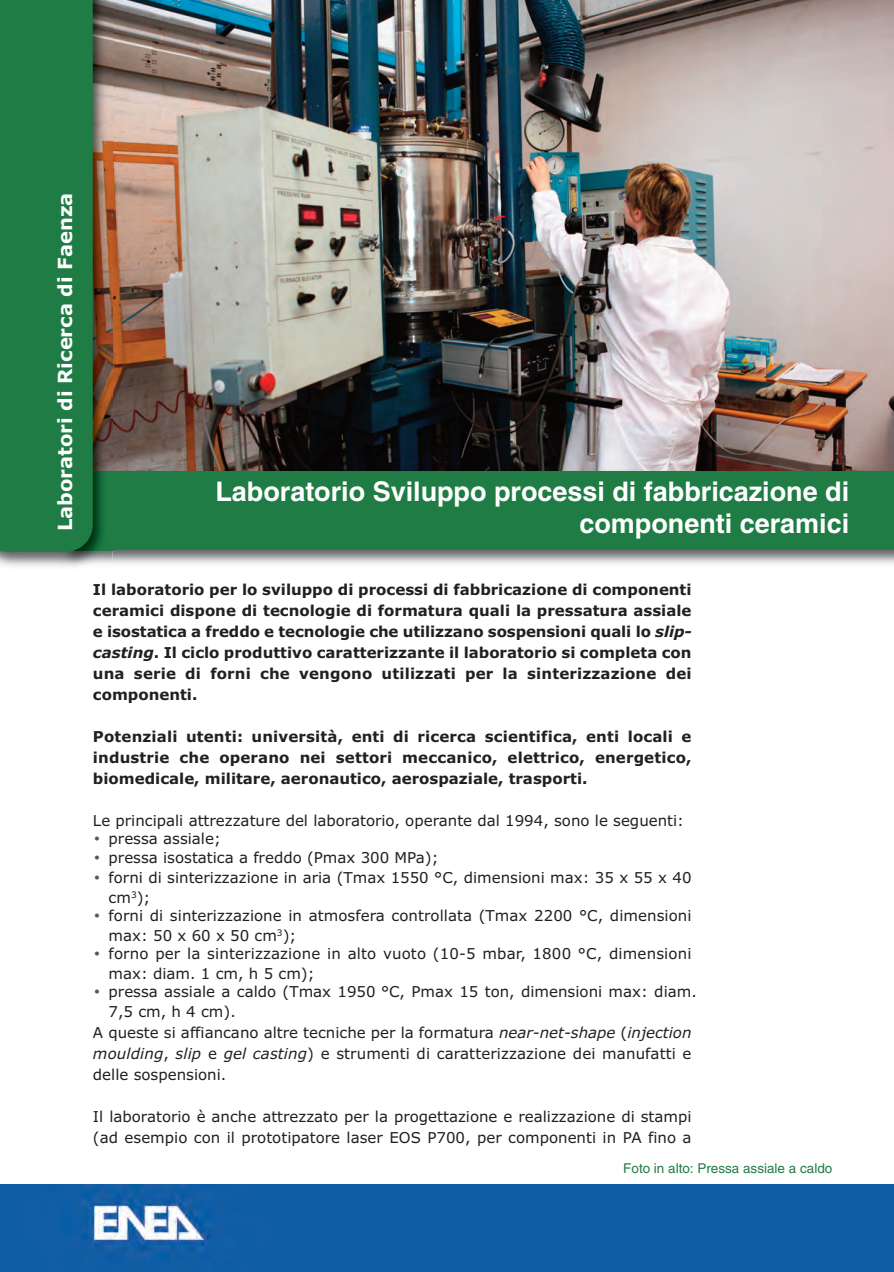
<style>
.page{position:relative;width:894px;height:1272px;background:#fff}
.page>*{position:absolute;margin:0;border:0;box-sizing:border-box;transform-origin:0 0}
.t1{font:700 27px/32.4px "Helvetica";color:#fff;text-align:right}
.t2{font:700 19.5px "Verdana";color:#fff}
.t3{font:15px/19.8px "Verdana";color:#231f20}
.t4{font:700 15px/21px "Verdana";color:#231f20;text-align:justify}
.t5{font:13.5px "Helvetica";color:#1f7c45}
.s1{font-style:italic}
.s2{font-family:"Times New Roman";font-size:16.5px;color:#57585a}
</style>
<div class="page">
<img style="left:0;top:0;width:894px;height:1272px">
<h2 class="t2" style="left:54px;top:531px;width:340px;rotate:-90deg">Laboratori di Ricerca di Faenza</h2>
<h1 class="t1" style="left:215px;top:477px;width:635px">Laboratorio Sviluppo processi di fabbricazione di componenti ceramici</h1>
<p class="t4" style="left:93px;top:579px;width:600px">Il laboratorio per lo sviluppo di processi di fabbricazione di componenti ceramici dispone di tecnologie di formatura quali la pressatura assiale e isostatica a freddo e tecnologie che utilizzano sospensioni quali lo <span class="s1">slip&shy;casting</span>. Il ciclo produttivo caratterizzante il laboratorio si completa con una serie di forni che vengono utilizzati per la sinterizzazione dei componenti.</p>
<p class="t4" style="left:93px;top:726px;width:600px">Potenziali utenti: università, enti di ricerca scientifica, enti locali e industrie che operano nei settori meccanico, elettrico, energetico, biomedicale, militare, aeronautico, aerospaziale, trasporti.</p>
<p class="t3" style="left:93px;top:810px;width:592px">Le principali attrezzature del laboratorio, operante dal 1994, sono le seguenti:</p>
<p class="t3" style="left:94px;top:828px;width:128px"><span class="s2">•</span> pressa assiale;</p>
<p class="t3" style="left:94px;top:848px;width:346px"><span class="s2">•</span> pressa isostatica a freddo (Pmax 300 MPa);</p>
<p class="t3" style="left:109px;top:868px;width:584px;text-indent:-14px"><span class="s2">•</span> forni di sinterizzazione in aria (Tmax 1550 °C, dimensioni max: 35 x 55 x 40 cm<sup>3</sup>);</p>
<p class="t3" style="left:109px;top:906px;width:584px;text-indent:-14px"><span class="s2">•</span> forni di sinterizzazione in atmosfera controllata (Tmax 2200 °C, dimensioni max: 50 x 60 x 50 cm<sup>3</sup>);</p>
<p class="t3" style="left:109px;top:944px;width:584px;text-indent:-14px"><span class="s2">•</span> forno per la sinterizzazione in alto vuoto (10-5 mbar, 1800 °C, dimensioni max: diam. 1 cm, h 5 cm);</p>
<p class="t3" style="left:94px;top:981px;width:604px"><span class="s2">•</span> pressa assiale a caldo (Tmax 1950 °C, Pmax 15 ton, dimensioni max: diam.</p>
<p class="t3" style="left:109px;top:1001px;width:129px">7,5 cm, h 4 cm).</p>
<p class="t3" style="left:93px;top:1022px;width:600px">A queste si affiancano altre tecniche per la formatura <span class="s1">near-net-shape</span> (<span class="s1">injection</span></p>
<p class="t3" style="left:93px;top:1043px;width:600px"><span class="s1">moulding</span>, <span class="s1">slip</span> e <span class="s1">gel casting</span>) e strumenti di caratterizzazione dei manufatti e</p>
<p class="t3" style="left:93px;top:1064px;width:135px">delle sospensioni.</p>
<p class="t3" style="left:93px;top:1106px;width:600px;line-height:21px">Il laboratorio è anche attrezzato per la progettazione e realizzazione di stampi (ad esempio con il prototipatore laser EOS P700, per componenti in PA fino a</p>
<p class="t5" style="left:623px;top:1163px;width:211px">Foto in alto: Pressa assiale a caldo</p>
</div>
